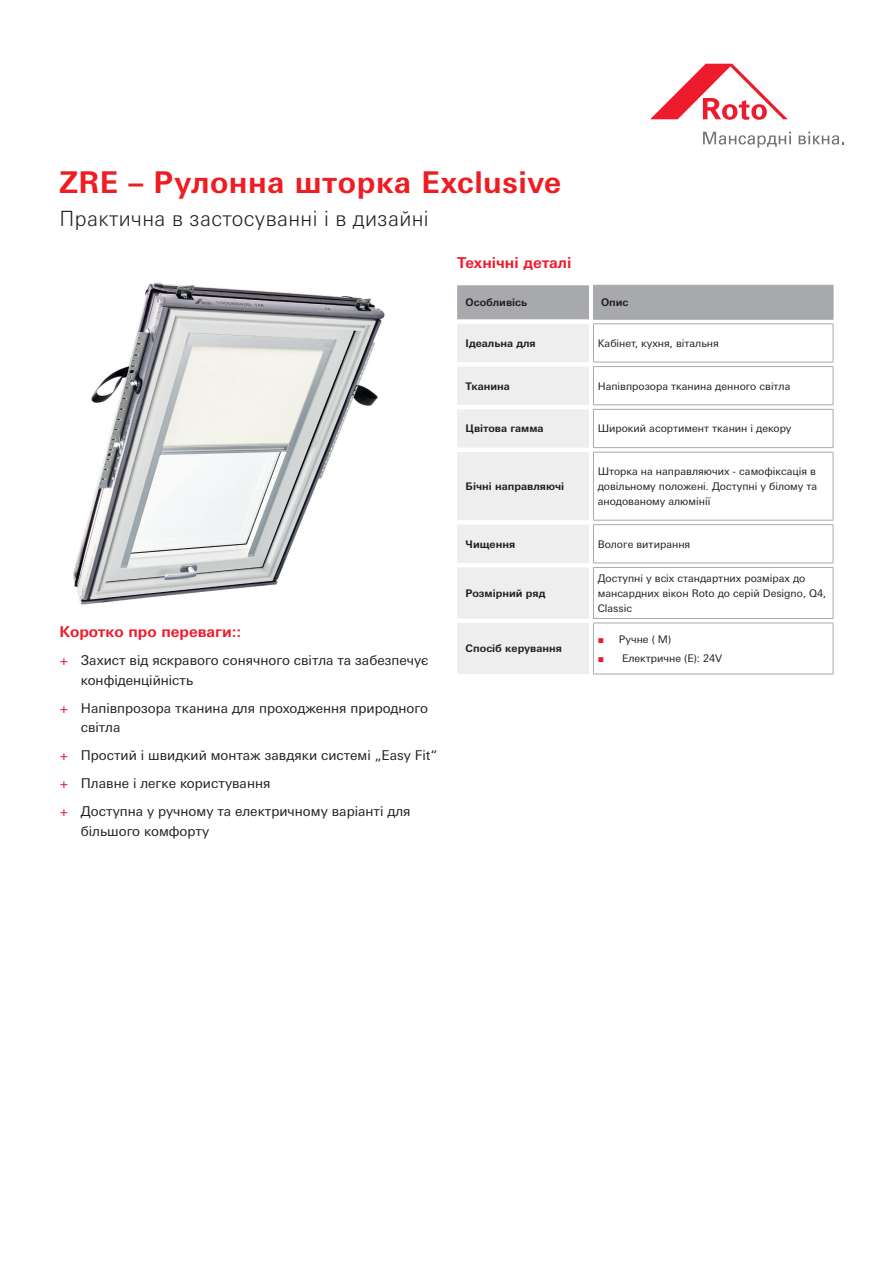
<style>
.page{position:relative;width:893px;height:1263px;background:#fff}
.page>*{position:absolute;margin:0;border:0;box-sizing:border-box;transform-origin:0 0}
.t1{font:700 30px "Univers Next W1 G";letter-spacing:.015em;color:#ee1d23}
.t2{font:300 21px "Univers Next W1 G";letter-spacing:.02em;color:#231f20}
.Roto_05_Produktabschnitt_Überschrift_Ele{font:700 15px "Univers Next W1 G";color:#ee1b2d}
.TableTitle{font:700 15px "Univers Next W1 G";color:#ee1b2d}
.t3{font:13.5px/19.5px "Univers Next W1 G";color:#231f20}
.Roto_Beschreibung_klein{font:10.5px/15px "Univers Next W1 G";color:#231f20;text-align:justify}
.Roto_Beschreibung_klein-2{font:700 10.5px "Univers Next W1 G";color:#231f20}
.s1{color:#ee1b2d}
.s2{font-family:"Arial";color:#ee1b2d}
</style>
<div class="page">
<img style="left:73px;top:282px;width:312px;height:323px">
<svg style="left:457px;top:324px;width:132px;height:350px;fill:#eeeeef"></svg>
<svg style="left:594px;top:324px;width:239px;height:350px"></svg>
<hr style="left:593px;top:323px;width:240px;height:1px;background:#a8a9ad">
<hr style="left:593px;top:324px;width:1px;height:38px;background:#a8a9ad">
<hr style="left:833px;top:324px;width:1px;height:38px;background:#a8a9ad">
<hr style="left:593px;top:366px;width:240px;height:1px;background:#a8a9ad">
<hr style="left:593px;top:367px;width:1px;height:37px;background:#a8a9ad">
<hr style="left:833px;top:367px;width:1px;height:37px;background:#a8a9ad">
<hr style="left:593px;top:409px;width:240px;height:1px;background:#a8a9ad">
<hr style="left:593px;top:410px;width:1px;height:37px;background:#a8a9ad">
<hr style="left:833px;top:410px;width:1px;height:37px;background:#a8a9ad">
<hr style="left:593px;top:452px;width:240px;height:1px;background:#a8a9ad">
<hr style="left:593px;top:452px;width:1px;height:68px;background:#a8a9ad">
<hr style="left:833px;top:452px;width:1px;height:68px;background:#a8a9ad">
<hr style="left:593px;top:524px;width:240px;height:1px;background:#a8a9ad">
<hr style="left:593px;top:525px;width:1px;height:38px;background:#a8a9ad">
<hr style="left:833px;top:525px;width:1px;height:38px;background:#a8a9ad">
<hr style="left:593px;top:567px;width:240px;height:1px;background:#a8a9ad">
<hr style="left:593px;top:568px;width:1px;height:50px;background:#a8a9ad">
<hr style="left:833px;top:568px;width:1px;height:50px;background:#a8a9ad">
<hr style="left:593px;top:623px;width:240px;height:1px;background:#a8a9ad">
<hr style="left:593px;top:623px;width:1px;height:51px;background:#a8a9ad">
<hr style="left:833px;top:623px;width:1px;height:51px;background:#a8a9ad">
<div style="left:457px;top:285px;width:377px;height:35px;background:#a8a9ad"></div>
<hr style="left:593px;top:319px;width:240px;height:1px;background:#a8a9ad">
<hr style="left:593px;top:362px;width:240px;height:1px;background:#a8a9ad">
<hr style="left:593px;top:404px;width:240px;height:1px;background:#a8a9ad">
<hr style="left:593px;top:447px;width:240px;height:1px;background:#a8a9ad">
<hr style="left:593px;top:520px;width:240px;height:1px;background:#a8a9ad">
<hr style="left:593px;top:563px;width:240px;height:1px;background:#a8a9ad">
<hr style="left:593px;top:618px;width:240px;height:1px;background:#a8a9ad">
<hr style="left:593px;top:674px;width:240px;height:1px;background:#a8a9ad">
<svg style="left:650px;top:64px;width:138px;height:56px"></svg>
<svg style="left:703px;top:132px;width:88px;height:16px"></svg>
<svg style="left:799px;top:132px;width:45px;height:13px"></svg>
<p class="t1" style="left:60px;top:164px;width:503px">ZRE – Рулонна шторка Exclusive</p>
<p class="t2" style="left:60px;top:206px;width:371px">Практична в застосуванні і в дизайні</p>
<p class="TableTitle" style="left:457px;top:254px;width:116px">Технічні деталі</p>
<p class="Roto_Beschreibung_klein-2" style="left:466px;top:296px;width:63px">Особливісь</p>
<p class="Roto_Beschreibung_klein-2" style="left:601px;top:296px;width:29px">Опис</p>
<p class="Roto_Beschreibung_klein-2" style="left:466px;top:337px;width:72px">Ідеальна для</p>
<p class="Roto_Beschreibung_klein" style="left:598px;top:336px;width:123px">Кабінет, кухня, вітальня</p>
<p class="Roto_Beschreibung_klein-2" style="left:466px;top:380px;width:46px">Тканина</p>
<p class="Roto_Beschreibung_klein" style="left:598px;top:378px;width:194px">Напівпрозора тканина денного світла</p>
<p class="Roto_Beschreibung_klein-2" style="left:466px;top:422px;width:79px">Цвітова гамма</p>
<p class="Roto_Beschreibung_klein" style="left:598px;top:421px;width:195px">Широкий асортимент тканин і декору</p>
<p class="Roto_Beschreibung_klein-2" style="left:466px;top:480px;width:100px">Бічні направляючі</p>
<p class="Roto_Beschreibung_klein" style="left:598px;top:464px;width:221px">Шторка на направляючих - самофіксація в довільному положені. Доступні у білому та анодованому алюмінії</p>
<p class="Roto_05_Produktabschnitt_Überschrift_Ele" style="left:60px;top:623px;width:183px">Коротко про переваги::</p>
<p class="t3" style="left:81px;top:650px;width:349px;text-indent:-21px"><span class="s1">+</span> Захист від яскравого сонячного світла та забезпечує конфіденційність</p>
<p class="t3" style="left:81px;top:698px;width:349px;text-indent:-21px"><span class="s1">+</span> Напівпрозора тканина для проходження природного світла</p>
<p class="t3" style="left:60px;top:745px;width:379px"><span class="s1">+</span> Простий і швидкий монтаж завдяки системі „Easy Fit“</p>
<p class="t3" style="left:60px;top:773px;width:213px"><span class="s1">+</span> Плавне і легке користування</p>
<p class="t3" style="left:81px;top:801px;width:331px;text-indent:-21px"><span class="s1">+</span> Доступна у ручному та електричному варіанті для більшого комфорту</p>
<p class="Roto_Beschreibung_klein-2" style="left:466px;top:538px;width:51px">Чищення</p>
<p class="Roto_Beschreibung_klein" style="left:598px;top:536px;width:94px">Вологе витирання</p>
<p class="Roto_Beschreibung_klein-2" style="left:466px;top:587px;width:81px">Розмірний ряд</p>
<p class="Roto_Beschreibung_klein" style="left:598px;top:571px;width:230px;text-align:left">Доступні у всіх стандартних розмірах до мансардних вікон Roto до серій Designo, Q4,<br>Classic</p>
<p class="Roto_Beschreibung_klein-2" style="left:466px;top:642px;width:98px">Спосіб керування</p>
<p class="Roto_Beschreibung_klein" style="left:598px;top:632px;width:75px"><span class="s2">■</span> Ручне ( М)</p>
<p class="Roto_Beschreibung_klein" style="left:598px;top:651px;width:126px"><span class="s2">■</span> Eлектричне (E): 24V</p>
</div>
